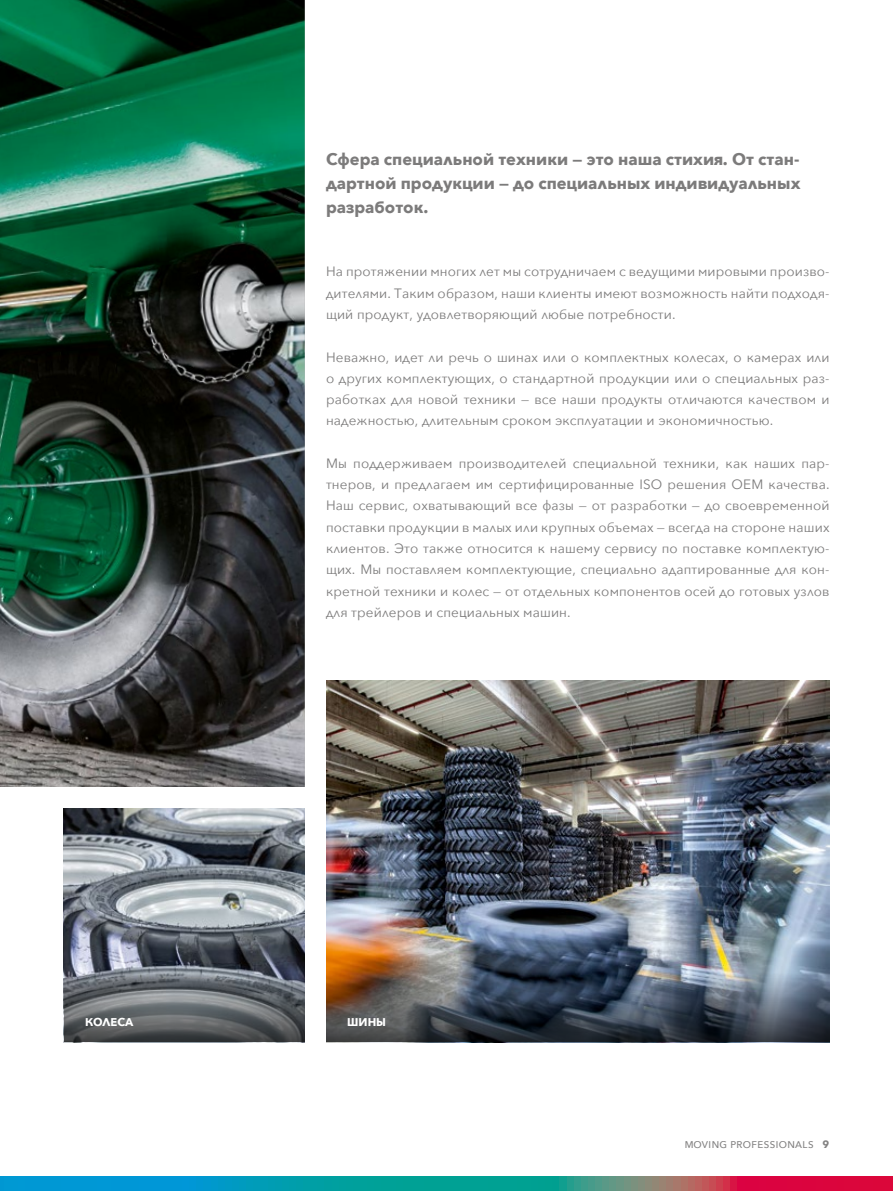
<style>
.page{position:relative;width:893px;height:1191px;background:#fff}
.page>*{position:absolute;margin:0;border:0;box-sizing:border-box;transform-origin:0 0}
.t1{font:700 16.5px/24px "Avenir Next";color:#7c7b7b;text-align:justify}
.t2{font:13.5px/21.3px "Avenir Next";letter-spacing:.01em;color:#7c7b7b;text-align:justify}
.t3{font:700 11.25px "Avenir Next";color:#fff}
.t4{font:500 9.75px "Avenir Next";letter-spacing:.04em;color:#7c7b7b}
.s1{font-weight:700;font-size:10.5px}
</style>
<div class="page">
<img style="left:0;top:0;width:305px;height:787px">
<svg style="left:0;top:1176px;width:893px;height:15px;background:#407b92"></svg>
<img style="left:326px;top:680px;width:503px;height:292px">
<img style="left:64px;top:808px;width:241px;height:164px">
<img style="left:326px;top:972px;width:503px;height:70px">
<svg style="left:64px;top:972px;width:241px;height:70px;background:#62676b"></svg>
<p class="t1" style="left:326px;top:147px;width:476px">Сфера специальной техники — это наша стихия. От стан&shy;дартной продукции — до специальных индивидуальных разработок.</p>
<p class="t2" style="left:326px;top:260px;width:505px">На протяжении многих лет мы сотрудничаем с ведущими мировыми произво&shy;дителями. Таким образом, наши клиенты имеют возможность найти подходя&shy;щий продукт, удовлетворяющий любые потребности.</p>
<p class="t2" style="left:326px;top:346px;width:505px">Неважно, идет ли речь о шинах или о комплектных колесах, о камерах или о других комплектующих, о стандартной продукции или о специальных раз&shy;работках для новой техники — все наши продукты отличаются качеством и надежностью, длительным сроком эксплуатации и экономичностью.</p>
<p class="t2" style="left:326px;top:452px;width:505px">Мы поддерживаем производителей специальной техники, как наших пар&shy;тнеров, и предлагаем им сертифицированные ISO решения ОЕМ качества.<br>Наш сервис, охватывающий все фазы — от разработки — до своевременной поставки продукции в малых или крупных объемах — всегда на стороне наших клиентов. Это также относится к нашему сервису по поставке комплектую&shy;щих. Мы поставляем комплектующие, специально адаптированные для кон&shy;кретной техники и колес — от отдельных компонентов осей до готовых узлов для трейлеров и специальных машин.</p>
<p class="t3" style="left:85px;top:1012px;width:50px">КОЛЕСА</p>
<p class="t3" style="left:347px;top:1012px;width:40px">ШИНЫ</p>
<p class="t4" style="left:684px;top:1136px;width:146px">MOVING PROFESSIONALS <span class="s1">9</span></p>
</div>
